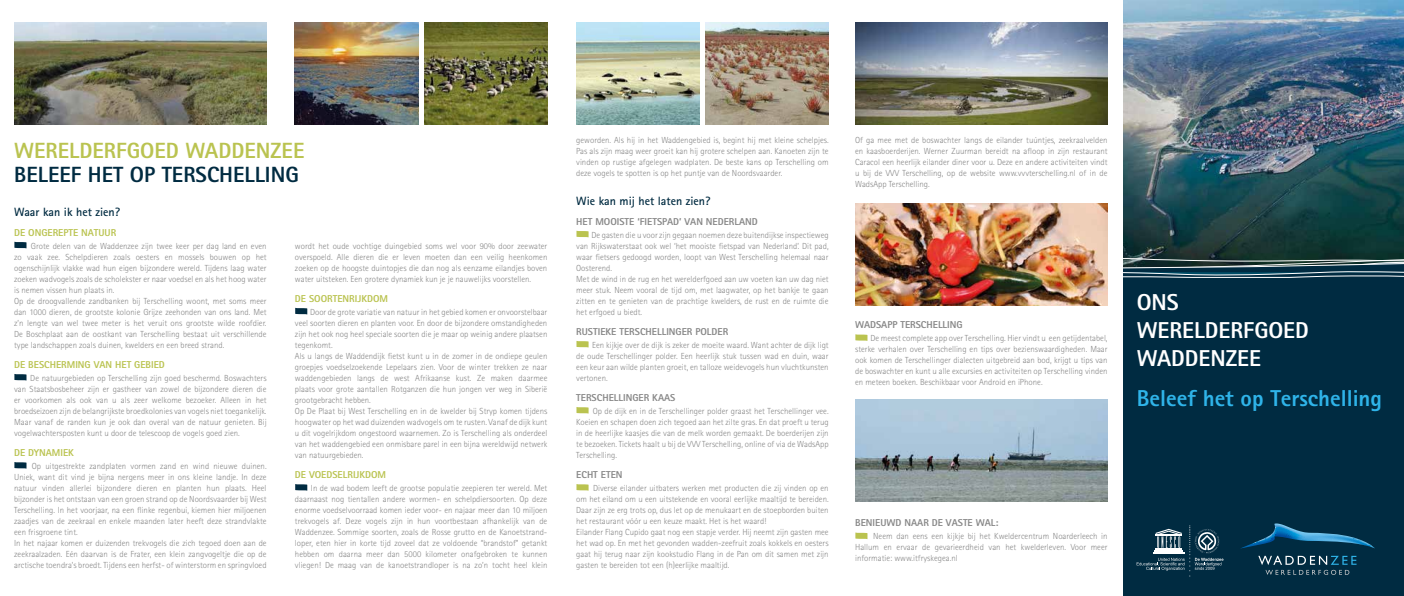
<style>
.page{position:relative;width:1404px;height:596px;background:#fff}
.page>*{position:absolute;margin:0;border:0;box-sizing:border-box;transform-origin:0 0}
.t1{font:800 23px/27.6px "AT Rotis Sans Serif";color:#fff}
.t2{font:800 23px "AT Rotis Sans Serif";color:#2fb4e9}
.t3{font:800 22px "AT Rotis Sans Serif";color:#002b41}
.t4{font:800 22px "AT Rotis Sans Serif";color:#bac350}
.t5{font:700 12px "Rotis Sans Serif";color:#002b41}
.t6{font:800 10px "Rotis Sans Serif";color:#878787}
.t7{font:800 10px "Rotis Sans Serif";color:#bac350}
.t8{font:300 8.8px/11px "Rotis Sans Serif";color:#878787;text-align:justify}
</style>
<div class="page">
<img style="left:1123px;top:0;width:280px;height:256px">
<img style="left:295px;top:23px;width:123px;height:102px">
<img style="left:424px;top:23px;width:123px;height:102px">
<svg style="left:295px;top:307px;width:12px;height:7px"></svg>
<svg style="left:295px;top:484px;width:12px;height:6px"></svg>
<img style="left:14px;top:23px;width:252px;height:102px">
<svg style="left:14px;top:241px;width:12px;height:7px"></svg>
<svg style="left:14px;top:374px;width:12px;height:6px"></svg>
<svg style="left:14px;top:462px;width:12px;height:6px"></svg>
<img style="left:576px;top:23px;width:123px;height:102px">
<img style="left:705px;top:23px;width:123px;height:102px">
<svg style="left:576px;top:230px;width:12px;height:7px"></svg>
<svg style="left:576px;top:341px;width:12px;height:6px"></svg>
<svg style="left:576px;top:407px;width:12px;height:6px"></svg>
<svg style="left:576px;top:484px;width:12px;height:6px"></svg>
<svg style="left:855px;top:334px;width:12px;height:6px"></svg>
<svg style="left:855px;top:532px;width:12px;height:6px"></svg>
<div style="left:1123px;top:273px;width:280px;height:322px;background:#002b41"></div>
<svg style="left:1123px;top:256px;width:280px;height:21px;background:#3b5860"></svg>
<svg style="left:1136px;top:523px;width:238px;height:53px"></svg>
<img style="left:855px;top:23px;width:252px;height:102px">
<img style="left:855px;top:203px;width:252px;height:102px">
<img style="left:855px;top:399px;width:252px;height:102px">
<h2 class="t4" style="left:14px;top:137px;width:292px">WERELDERFGOED WADDENZEE</h2>
<h2 class="t3" style="left:14px;top:160px;width:286px">BELEEF HET OP TERSCHELLING</h2>
<h3 class="t5" style="left:14px;top:204px;width:107px">Waar kan ik het zien?</h3>
<p class="t7" style="left:14px;top:226px;width:104px">DE ONGEREPTE NATUUR</p>
<p class="t8" style="left:14px;top:240px;width:254px;text-align:left;text-indent:17px">Grote delen van de Waddenzee zijn twee keer per dag land en even zo vaak zee. Schelpdieren zoals oesters en mossels bouwen op het ogenschijnlijk vlakke wad hun eigen bijzondere wereld. Tijdens laag water zoeken wadvogels zoals de scholekster er naar voedsel en als het hoog water is nemen vissen hun plaats in.<br>Op de droogvallende zandbanken bij Terschelling woont, met soms meer dan 1000 dieren, de grootste kolonie Grijze zeehonden van ons land. Met z’n lengte van wel twee meter is het veruit ons grootste wilde roofdier.<br>De Boschplaat aan de oostkant van Terschelling bestaat uit verschillende type landschappen zoals duinen, kwelders en een breed strand.</p>
<p class="t7" style="left:14px;top:358px;width:152px">DE BESCHERMING VAN HET GEBIED</p>
<p class="t8" style="left:14px;top:372px;width:254px;text-indent:16px">De natuurgebieden op Terschelling zijn goed beschermd. Boswachters van Staatsbosbeheer zijn er gastheer van zowel de bijzondere dieren die er voorkomen als ook van u als zeer welkome bezoeker. Alleen in het broedseizoen zijn de belangrijkste broedkolonies van vogels niet toegankelijk.<br>Maar vanaf de randen kun je ook dan overal van de natuur genieten. Bij vogelwachtersposten kunt u door de telescoop de vogels goed zien.</p>
<p class="t7" style="left:14px;top:446px;width:61px">DE DYNAMIEK</p>
<p class="t8" style="left:14px;top:460px;width:254px;text-align:left;text-indent:18px">Op uitgestrekte zandplaten vormen zand en wind nieuwe duinen.<br>Uniek, want dit vind je bijna nergens meer in ons kleine landje. In deze natuur vinden allerlei bijzondere dieren en planten hun plaats. Heel bijzonder is het ontstaan van een groen strand op de Noordsvaarder bij West Terschelling. In het voorjaar, na een flinke regenbui, kiemen hier miljoenen zaadjes van de zeekraal en enkele maanden later heeft deze strandvlakte een frisgroene tint.<br>In het najaar komen er duizenden trekvogels die zich tegoed doen aan de zeekraalzaden. Eén daarvan is de Frater, een klein zangvogeltje die op de arctische toendra’s broedt. Tijdens een herfst- of winterstorm en springvloed</p>
<p class="t8" style="left:295px;top:240px;width:254px">wordt het oude vochtige duingebied soms wel voor 90% door zeewater overspoeld. Alle dieren die er leven moeten dan een veilig heenkomen zoeken op de hoogste duintopjes die dan nog als eenzame eilandjes boven water uitsteken. Een grotere dynamiek kun je je nauwelijks voorstellen.</p>
<p class="t7" style="left:295px;top:292px;width:94px">DE SOORTENRIJKDOM</p>
<p class="t8" style="left:295px;top:306px;width:254px;text-align:left;text-indent:15px">Door de grote variatie van natuur in het gebied komen er onvoorstelbaar veel soorten dieren en planten voor. En door de bijzondere omstandigheden zijn het ook nog heel speciale soorten die je maar op weinig andere plaatsen tegenkomt.<br>Als u langs de Waddendijk fietst kunt u in de zomer in de ondiepe geulen groepjes voedselzoekende Lepelaars zien. Voor de winter trekken ze naar waddengebieden langs de west Afrikaanse kust. Ze maken daarmee plaats voor grote aantallen Rotganzen die hun jongen ver weg in Siberië grootgebracht hebben.<br>Op De Plaat bij West Terschelling en in de kwelder bij Stryp komen tijdens hoogwater op het wad duizenden wadvogels om te rusten. Vanaf de dijk kunt u dit vogelrijkdom ongestoord waarnemen. Zo is Terschelling als onderdeel van het waddengebied een onmisbare parel in een bijna wereldwijd netwerk van natuurgebieden.</p>
<p class="t7" style="left:295px;top:468px;width:93px">DE VOEDSELRIJKDOM</p>
<p class="t8" style="left:295px;top:482px;width:254px;text-indent:16px">In de wad bodem leeft de grootse populatie zeepieren ter wereld. Met daarnaast nog tientallen andere wormen- en schelpdiersoorten. Op deze enorme voedselvoorraad komen ieder voor- en najaar meer dan 10 miljoen trekvogels af. Deze vogels zijn in hun voortbestaan afhankelijk van de Waddenzee. Sommige soorten, zoals de Rosse grutto en de Kanoetstrand&shy;loper, eten hier in korte tijd zoveel dat ze voldoende “brandstof” getankt hebben om daarna meer dan 5000 kilometer onafgebroken te kunnen vliegen! De maag van de kanoetstrandloper is na zo’n tocht heel klein</p>
<p class="t8" style="left:576px;top:134px;width:254px">geworden. Als hij in het Waddengebied is, begint hij met kleine schelpjes.<br>Pas als zijn maag weer groeit kan hij grotere schelpen aan. Kanoeten zijn te vinden op rustige afgelegen wadplaten. De beste kans op Terschelling om deze vogels te spotten is op het puntje van de Noordsvaarder.</p>
<h3 class="t5" style="left:576px;top:193px;width:136px">Wie kan mij het laten zien?</h3>
<p class="t6" style="left:576px;top:215px;width:183px">HET MOOISTE ‘FIETSPAD’ VAN NEDERLAND</p>
<p class="t8" style="left:576px;top:229px;width:254px;text-align:left;text-indent:15px">De gasten die u voor zijn gegaan noemen deze buitendijkse inspectieweg van Rijkswaterstaat ook wel ‘het mooiste fietspad van Nederland’. Dit pad, waar fietsers gedoogd worden, loopt van West Terschelling helemaal naar Oosterend.<br>Met de wind in de rug en het werelderfgoed aan uw voeten kan uw dag niet meer stuk. Neem vooral de tijd om, met laagwater, op het bankje te gaan zitten en te genieten van de prachtige kwelders, de rust en de ruimte die het erfgoed u biedt.</p>
<p class="t6" style="left:576px;top:325px;width:153px">RUSTIEKE TERSCHELLINGER POLDER</p>
<p class="t8" style="left:576px;top:339px;width:254px;text-indent:16px">Een kijkje over de dijk is zeker de moeite waard. Want achter de dijk ligt de oude Terschellinger polder. Een heerlijk stuk tussen wad en duin, waar een keur aan wilde planten groeit, en talloze weidevogels hun vluchtkunsten vertonen.</p>
<p class="t6" style="left:576px;top:391px;width:101px">TERSCHELLINGER KAAS</p>
<p class="t8" style="left:576px;top:405px;width:254px;text-indent:16px">Op de dijk en in de Terschellinger polder graast het Terschellinger vee.<br>Koeien en schapen doen zich tegoed aan het zilte gras. En dat proeft u terug in de heerlijke kaasjes die van de melk worden gemaakt. De boerderijen zijn te bezoeken. Tickets haalt u bij de VVV Terschelling, online of via de WadsApp Terschelling.</p>
<p class="t6" style="left:576px;top:468px;width:48px">ECHT ETEN</p>
<p class="t8" style="left:576px;top:482px;width:254px;text-align:left;text-indent:17px">Diverse eilander uitbaters werken met producten die zij vinden op en om het eiland om u een uitstekende en vooral eerlijke maaltijd te bereiden.<br>Daar zijn ze erg trots op, dus let op de menukaart en de stoepborden buiten het restaurant vóór u een keuze maakt. Het is het waard!<br>Eilander Flang Cupido gaat nog een stapje verder. Hij neemt zijn gasten mee het wad op. En met het gevonden wadden-zeefruit zoals kokkels en oesters gaat hij terug naar zijn kookstudio Flang in de Pan om dit samen met zijn gasten te bereiden tot een (h)eerlijke maaltijd.</p>
<p class="t8" style="left:855px;top:134px;width:254px">Of ga mee met de boswachter langs de eilander tuúntjes, zeekraalvelden en kaasboerderijen. Werner Zuurman bereidt na afloop in zijn restaurant Caracol een heerlijk eilander diner voor u. Deze en andere activiteiten vindt u bij de VVV Terschelling, op de website www.vvvterschelling.nl of in de WadsApp Terschelling.</p>
<p class="t6" style="left:855px;top:318px;width:109px">WADSAPP TERSCHELLING</p>
<p class="t8" style="left:855px;top:332px;width:254px;text-indent:15px">De meest complete app over Terschelling. Hier vindt u een getijdentabel, sterke verhalen over Terschelling en tips over bezienswaardigheden. Maar ook komen de Terschellinger dialecten uitgebreid aan bod, krijgt u tips van de boswachter en kunt u alle excursies en activiteiten op Terschelling vinden en meteen boeken. Beschikbaar voor Android en iPhone.</p>
<p class="t6" style="left:855px;top:516px;width:145px">BENIEUWD NAAR DE VASTE WAL:</p>
<p class="t8" style="left:855px;top:530px;width:254px;text-indent:18px">Neem dan eens een kijkje bij het Kweldercentrum Noarderleech in Hallum en ervaar de gevarieerdheid van het kwelderleven. Voor meer informatie: www.itfryskegea.nl</p>
<h1 class="t1" style="left:1136px;top:288px;width:174px">ONS<br>WERELDERFGOED<br>WADDENZEE</h1>
<h1 class="t2" style="left:1136px;top:383px;width:247px">Beleef het op Terschelling</h1>
</div>
